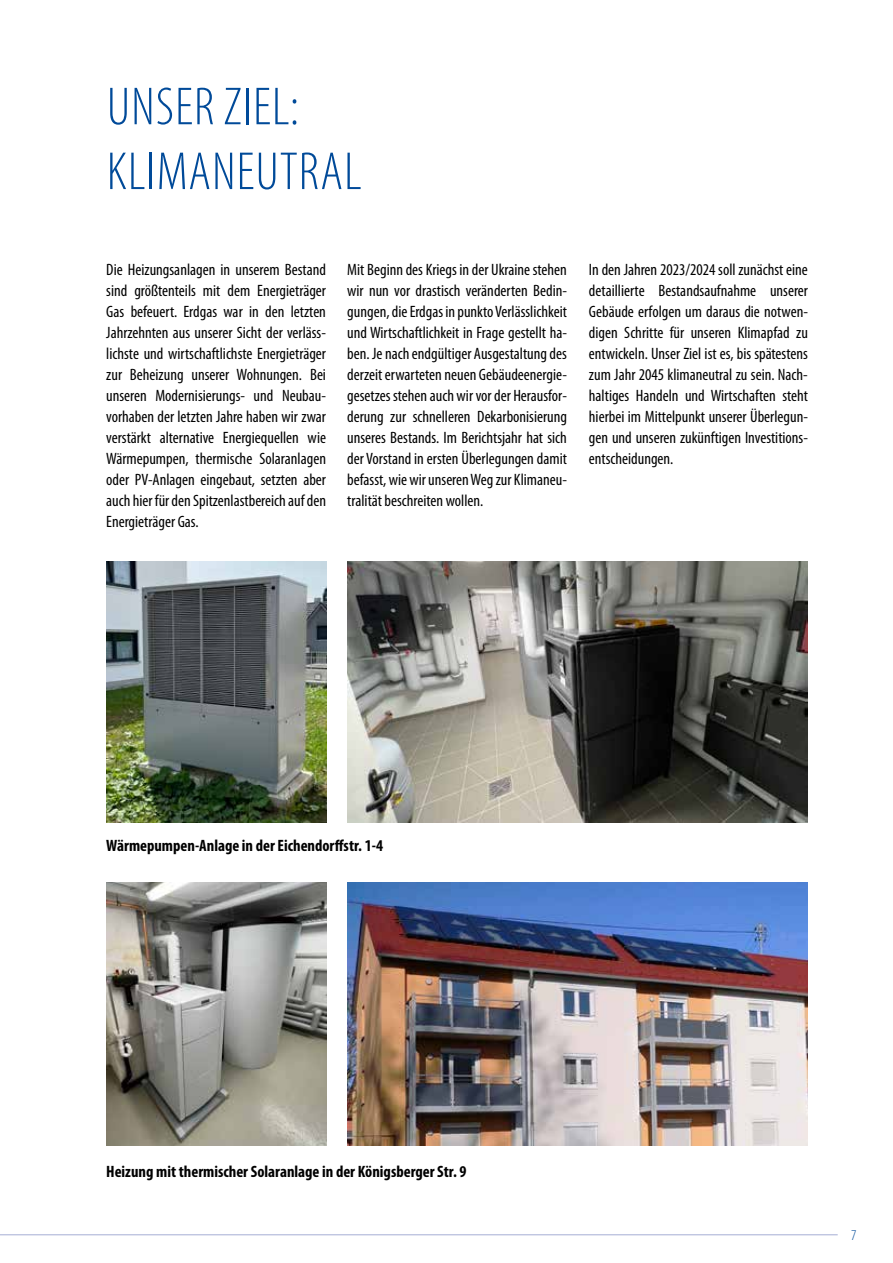
<style>
.page{position:relative;width:893px;height:1263px;background:#fff}
.page>*{position:absolute;margin:0;border:0;box-sizing:border-box;transform-origin:0 0}
.t1{font:300 condensed 54px/64.8px "Myriad Pro";letter-spacing:.02em;color:#004a99}
.t2{font:condensed 16.5px/21px "Myriad Pro";color:#000;text-align:justify}
.t3{font:700 condensed 16.5px "Myriad Pro";color:#000}
.t4{font:300 condensed 15px "Myriad Pro";color:#004a99}
</style>
<div class="page">
<svg style="left:0;top:1234px;width:838px;height:2px"></svg>
<img style="left:106px;top:882px;width:220px;height:264px">
<img style="left:347px;top:882px;width:461px;height:264px">
<img style="left:106px;top:562px;width:220px;height:261px">
<img style="left:347px;top:562px;width:461px;height:261px">
<h1 class="t1" style="left:107px;top:74px;width:256px">UNSER ZIEL:<br>KLIMANEUTRAL</h1>
<p class="t2" style="left:106px;top:259px;width:221px">Die Heizungsanlagen in unserem Bestand sind größtenteils mit dem Energieträger Gas befeuert. Erdgas war in den letzten Jahrzehnten aus unserer Sicht der verläss&shy;lichste und wirtschaftlichste Energieträger zur Beheizung unserer Wohnungen. Bei unseren Modernisierungs- und Neubau&shy;vorhaben der letzten Jahre haben wir zwar verstärkt alternative Energiequellen wie Wärmepumpen, thermische Solaranlagen oder PV-Anlagen eingebaut, setzten aber auch hier für den Spitzenlastbereich auf den Energieträger Gas.</p>
<p class="t2" style="left:347px;top:259px;width:221px">Mit Beginn des Kriegs in der Ukraine stehen wir nun vor drastisch veränderten Bedin&shy;gungen, die Erdgas in punkto Verlässlichkeit und Wirtschaftlichkeit in Frage gestellt ha&shy;ben. Je nach endgültiger Ausgestaltung des derzeit erwarteten neuen Gebäudeenergie&shy;gesetzes stehen auch wir vor der Herausfor&shy;derung zur schnelleren Dekarbonisierung unseres Bestands. Im Berichtsjahr hat sich der Vorstand in ersten Überlegungen damit befasst, wie wir unseren Weg zur Klimaneu&shy;tralität beschreiten wollen.</p>
<p class="t2" style="left:589px;top:259px;width:221px">In den Jahren 2023/2024 soll zunächst eine detaillierte Bestandsaufnahme unserer Gebäude erfolgen um daraus die notwen&shy;digen Schritte für unseren Klimapfad zu entwickeln. Unser Ziel ist es, bis spätestens zum Jahr 2045 klimaneutral zu sein. Nach&shy;haltiges Handeln und Wirtschaften steht hierbei im Mittelpunkt unserer Überlegun&shy;gen und unseren zukünftigen Investitions&shy;entscheidungen.</p>
<p class="t3" style="left:106px;top:836px;width:278px">Wärmepumpen-Anlage in der Eichendorffstr. 1-4</p>
<p class="t3" style="left:106px;top:1161px;width:362px">Heizung mit thermischer Solaranlage in der Königsberger Str. 9</p>
<p class="t4" style="left:851px;top:1226px;width:7px">7</p>
</div>
